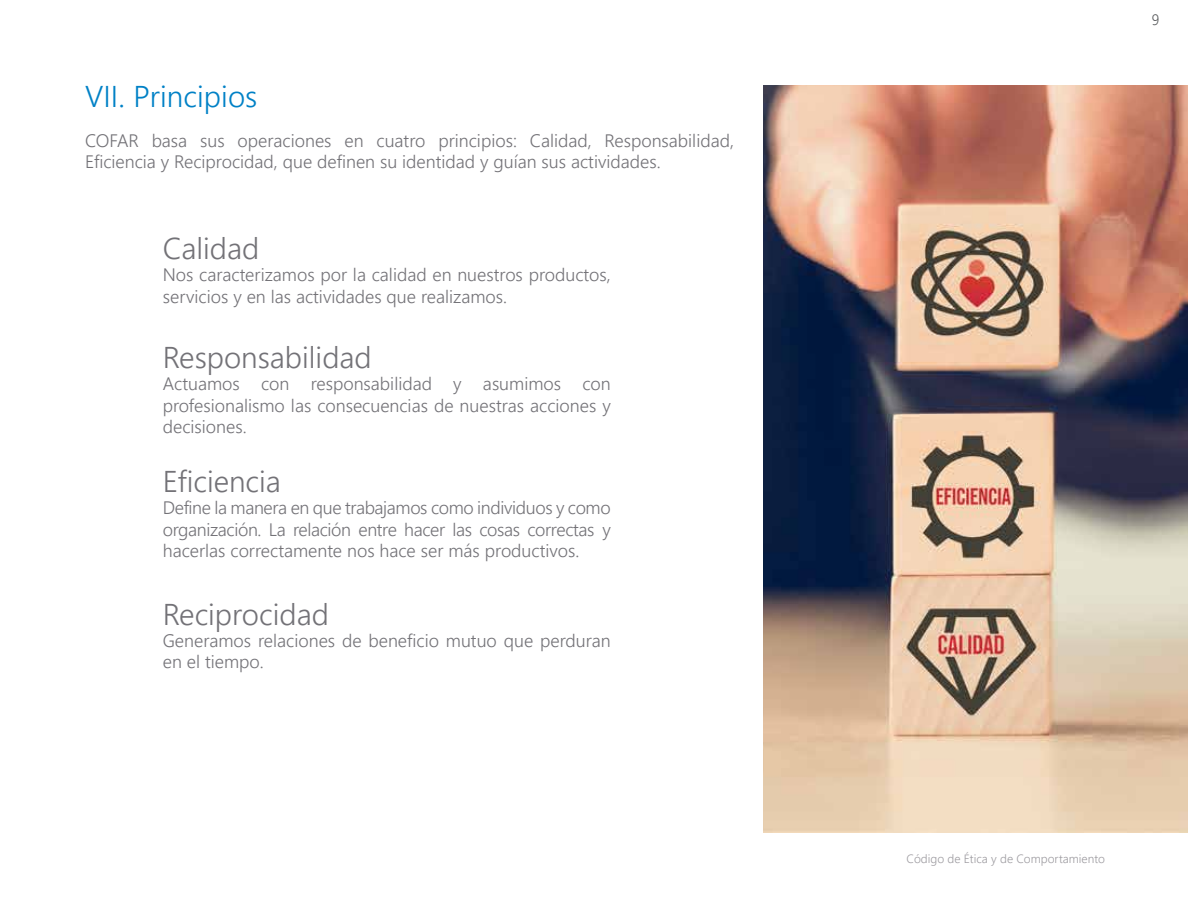
<style>
.page{position:relative;width:1188px;height:918px;background:#fff}
.page>*{position:absolute;margin:0;border:0;box-sizing:border-box;transform-origin:0 0}
.t1{font:300 30px "Nirmala UI";color:#737277}
.t2{font:300 30px "Nirmala UI";color:#0081c6}
.t3{font:300 18px/21.6px "Nirmala UI";color:#737277}
.t4{font:300 15px "Nirmala UI";color:#56585a;scale:.95 1}
.t5{font:300 12px "Nirmala UI";color:#9d9ba0}
</style>
<div class="page">
<img style="left:764px;top:85px;width:424px;height:747px">
<h1 class="t2" style="left:85px;top:72px;width:174px">VII. Principios</h1>
<p class="t3" style="left:85px;top:129px;width:650px">COFAR basa sus operaciones en cuatro principios: Calidad, Responsabilidad,<br>Eficiencia y Reciprocidad, que definen su identidad y guían sus actividades.</p>
<h1 class="t1" style="left:163px;top:225px;width:98px">Calidad</h1>
<p class="t3" style="left:163px;top:263px;width:449px">Nos caracterizamos por la calidad en nuestros productos, servicios y en las actividades que realizamos.</p>
<h1 class="t1" style="left:163px;top:334px;width:211px">Responsabilidad</h1>
<p class="t3" style="left:163px;top:372px;width:449px;text-align:justify">Actuamos con responsabilidad y asumimos con profesionalismo las consecuencias de nuestras acciones y decisiones.</p>
<h1 class="t1" style="left:163px;top:457px;width:120px">Eficiencia</h1>
<p class="t3" style="left:163px;top:496px;width:449px;text-align:justify">Define la manera en que trabajamos como individuos y como organización. La relación entre hacer las cosas correctas y hacerlas correctamente nos hace ser más productivos.</p>
<h1 class="t1" style="left:163px;top:590px;width:168px">Reciprocidad</h1>
<p class="t3" style="left:163px;top:628px;width:449px">Generamos relaciones de beneficio mutuo que perduran en el tiempo.</p>
<p class="t4" style="left:1152px;top:8px;width:9px">9</p>
<p class="t5" style="left:907px;top:849px;width:200px">Código de Ética y de Comportamiento</p>
</div>
